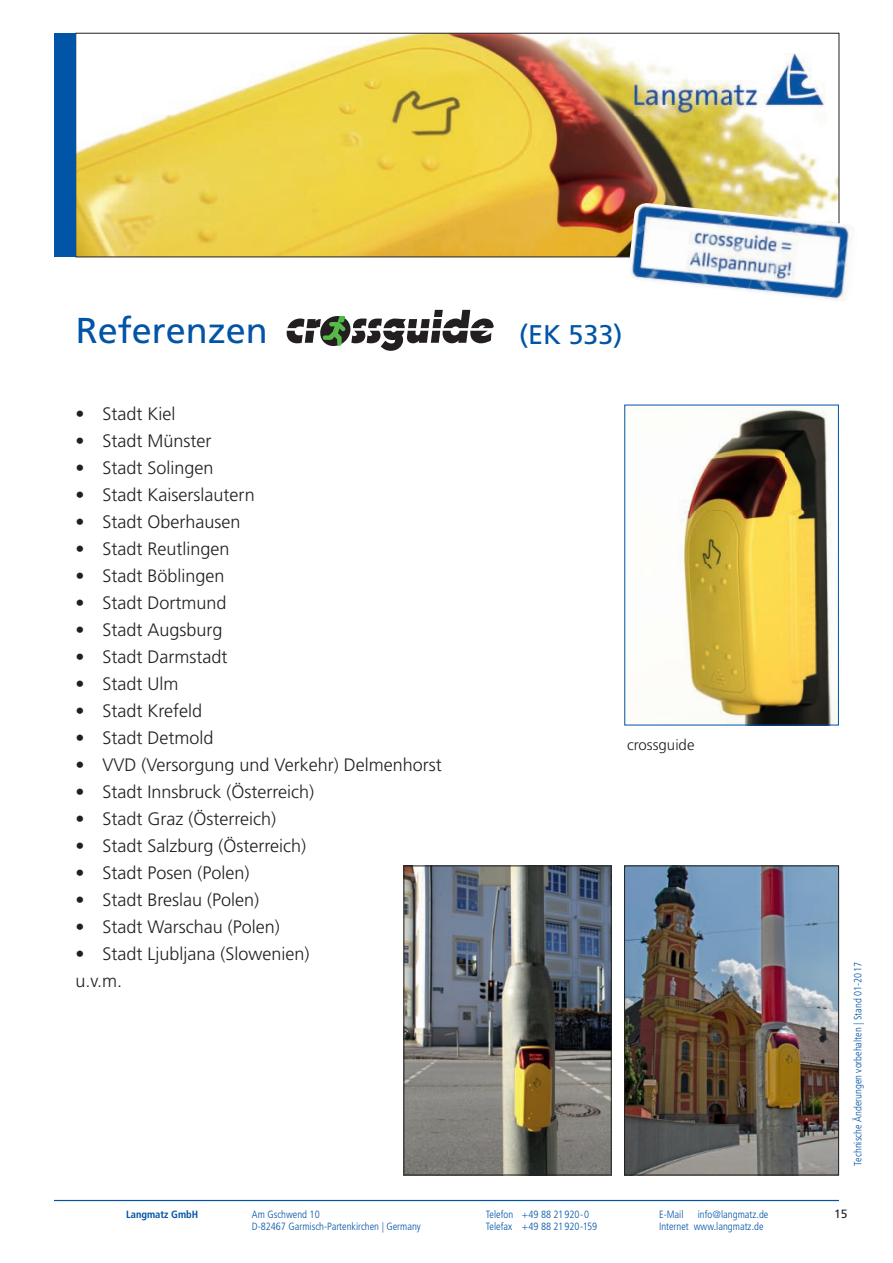
<style>
.page{position:relative;width:893px;height:1263px;background:#fff}
.page>*{position:absolute;margin:0;border:0;box-sizing:border-box;transform-origin:0 0}
.t1{font:36px "Frutiger LT";color:#0154a6}
.t2{font:27px "Frutiger LT";color:#0154a6}
.t3{font:300 18px/27px "Frutiger LT";color:#231f20}
.t4{font:300 15px "Frutiger LT";color:#231f20}
.t5{font:12px "Frutiger LT";color:#231f20}
.t6{font:300 condensed 10.5px "Frutiger LT";color:#0154a6}
.t7{font:700 condensed 10.5px "Frutiger LT";color:#0154a6}
</style>
<div class="page">
<img style="left:78px;top:35px;width:759px;height:220px">
<div style="left:54px;top:33px;width:22px;height:224px;background:#0154a6"></div>
<img style="left:634px;top:53px;width:191px;height:63px">
<hr style="left:54px;top:1200px;width:785px;height:1px;background:#0154a6">
<img style="left:678px;top:407px;width:159px;height:316px">
<div style="left:625px;top:405px;width:214px;height:320px;border:1px solid #0154a6"></div>
<img style="left:406px;top:868px;width:203px;height:305px">
<div style="left:404px;top:866px;width:207px;height:309px;border:1px solid #231f20"></div>
<img style="left:626px;top:868px;width:211px;height:305px">
<div style="left:624px;top:866px;width:215px;height:309px;border:1px solid #231f20"></div>
<svg style="left:286px;top:310px;width:208px;height:41px"></svg>
<img style="left:627px;top:203px;width:224px;height:98px">
<h1 class="t1" style="left:76px;top:310px;width:194px">Referenzen</h1>
<p class="t3" style="left:76px;top:400px;width:101px">• Stadt Kiel</p>
<p class="t3" style="left:76px;top:427px;width:138px">• Stadt Münster</p>
<p class="t3" style="left:76px;top:454px;width:140px">• Stadt Solingen</p>
<p class="t3" style="left:76px;top:481px;width:181px">• Stadt Kaiserslautern</p>
<p class="t3" style="left:76px;top:508px;width:167px">• Stadt Oberhausen</p>
<p class="t3" style="left:76px;top:535px;width:156px">• Stadt Reutlingen</p>
<p class="t3" style="left:76px;top:562px;width:151px">• Stadt Böblingen</p>
<p class="t3" style="left:76px;top:589px;width:153px">• Stadt Dortmund</p>
<p class="t3" style="left:76px;top:616px;width:149px">• Stadt Augsburg</p>
<p class="t3" style="left:76px;top:643px;width:153px">• Stadt Darmstadt</p>
<p class="t3" style="left:76px;top:670px;width:104px">• Stadt Ulm</p>
<p class="t3" style="left:76px;top:697px;width:128px">• Stadt Krefeld</p>
<p class="t3" style="left:76px;top:724px;width:140px">• Stadt Detmold</p>
<p class="t3" style="left:76px;top:751px;width:368px">• VVD (Versorgung und Verkehr) Delmenhorst</p>
<p class="t3" style="left:76px;top:778px;width:240px">• Stadt Innsbruck (Österreich)</p>
<p class="t3" style="left:76px;top:805px;width:202px">• Stadt Graz (Österreich)</p>
<p class="t3" style="left:76px;top:832px;width:232px">• Stadt Salzburg (Österreich)</p>
<p class="t3" style="left:76px;top:859px;width:176px">• Stadt Posen (Polen)</p>
<p class="t3" style="left:76px;top:886px;width:185px">• Stadt Breslau (Polen)</p>
<p class="t3" style="left:76px;top:913px;width:206px">• Stadt Warschau (Polen)</p>
<p class="t3" style="left:76px;top:940px;width:236px">• Stadt Ljubljana (Slowenien) u.v.m.</p>
<h2 class="t2" style="left:519px;top:319px;width:105px">(EK 533)</h2>
<p class="t4" style="left:627px;top:736px;width:69px">crossguide</p>
<p class="t7" style="left:126px;top:1207px;width:74px">Langmatz GmbH</p>
<p class="t6" style="left:252px;top:1208px;width:69px">Am Gschwend 10</p>
<p class="t6" style="left:486px;top:1208px;width:105px">Telefon +49 88 21 920-0</p>
<p class="t6" style="left:659px;top:1208px;width:26px">E-Mail</p>
<p class="t6" style="left:698px;top:1208px;width:72px">info@langmatz.de</p>
<p class="t6" style="left:252px;top:1221px;width:170px">D-82467 Garmisch-Partenkirchen | Germany</p>
<p class="t6" style="left:486px;top:1221px;width:113px">Telefax +49 88 21 920-159</p>
<p class="t6" style="left:659px;top:1221px;width:106px">Internet www.langmatz.de</p>
<p class="t6" style="left:852px;top:1165px;width:205px;rotate:-90deg">Technische Änderungen vorbehalten | Stand 01-2017</p>
<p class="t5" style="left:834px;top:1207px;width:15px">15</p>
</div>
